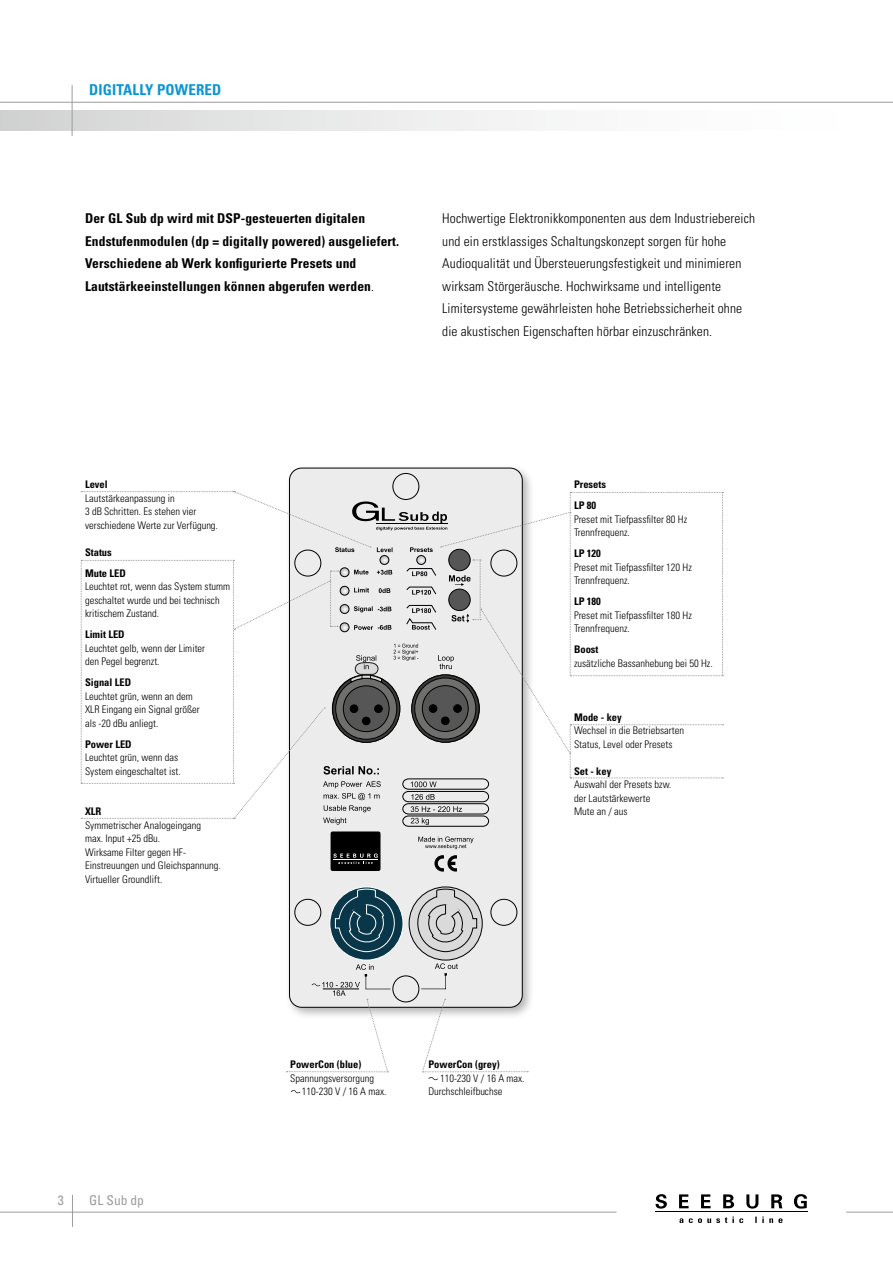
<style>
.page{position:relative;width:893px;height:1263px;background:#fff}
.page>*{position:absolute;margin:0;border:0;box-sizing:border-box;transform-origin:0 0}
.t1{font:700 condensed 15px "Univers";color:#0c96d4}
.t2{font:300 condensed 13.5px/22.5px "Univers";letter-spacing:.01em;color:#000}
.t3{font:700 condensed 13.5px/22.5px "Univers";letter-spacing:.01em;color:#000}
.t4{font:condensed 13.5px "Univers";color:#9c9d9d}
.t5{font:300 condensed 10.5px/13.5px "Univers";color:#000}
.t6{font:300 condensed 10.5px/13.5px "Univers LT";color:#000}
.t7{font:700 condensed 10.5px/21px "Univers";color:#000}
.t8{font:700 condensed 10.5px "Univers LT";color:#000}
.s1{font-weight:300}
</style>
<div class="page">
<div style="left:285px;top:464px;width:250px;height:556px;background:#000;opacity:.3"></div>
<div style="left:289px;top:467px;width:234px;height:541px;background:#ececed"></div>
<div style="left:393px;top:976px;width:26px;height:26px;background:#ececed;border-radius:50%"></div>
<div style="left:393px;top:975px;width:26px;height:27px;border:1px solid #000;border-radius:50%"></div>
<div style="left:295px;top:899px;width:26px;height:26px;background:#ececed;border-radius:50%"></div>
<div style="left:294px;top:899px;width:27px;height:27px;border:1px solid #000;border-radius:50%"></div>
<div style="left:491px;top:899px;width:26px;height:26px;background:#ececed;border-radius:50%"></div>
<div style="left:491px;top:899px;width:26px;height:27px;border:1px solid #000;border-radius:50%"></div>
<div style="left:393px;top:473px;width:26px;height:26px;background:#ececed;border-radius:50%"></div>
<div style="left:393px;top:473px;width:26px;height:27px;border:1px solid #000;border-radius:50%"></div>
<svg style="left:421px;top:963px;width:37px;height:26px"></svg>
<svg style="left:418px;top:836px;width:56px;height:13px"></svg>
<svg style="left:435px;top:855px;width:22px;height:16px"></svg>
<div style="left:331px;top:831px;width:49px;height:40px;background:#000;border-radius:2px"></div>
<svg style="left:333px;top:853px;width:45px;height:11px"></svg>
<svg style="left:330px;top:887px;width:73px;height:73px"></svg>
<svg style="left:335px;top:888px;width:68px;height:64px;background:#3e6270"></svg>
<svg style="left:409px;top:887px;width:73px;height:73px"></svg>
<svg style="left:409px;top:888px;width:68px;height:64px;background:#c3c3c3"></svg>
<div style="left:0;top:111px;width:893px;height:19px;background:linear-gradient(to right,#d5d6d6,#fff)"></div>
<hr style="left:0;top:102px;width:893px;height:1px;background:#9c9d9d">
<hr style="left:72px;top:85px;width:1px;height:51px;background:#9c9d9d">
<hr style="left:0;top:1212px;width:617px;height:1px;background:#9c9d9d">
<hr style="left:846px;top:1212px;width:47px;height:1px;background:#9c9d9d">
<hr style="left:655px;top:1211px;width:152px;height:1px;background:#000">
<svg style="left:679px;top:1216px;width:103px;height:7px"></svg>
<svg style="left:655px;top:1194px;width:12px;height:14px"></svg>
<svg style="left:679px;top:1194px;width:10px;height:14px"></svg>
<svg style="left:701px;top:1194px;width:10px;height:14px"></svg>
<svg style="left:723px;top:1194px;width:11px;height:14px"></svg>
<svg style="left:746px;top:1194px;width:12px;height:14px"></svg>
<svg style="left:771px;top:1194px;width:11px;height:14px"></svg>
<svg style="left:794px;top:1194px;width:13px;height:14px"></svg>
<hr style="left:72px;top:1195px;width:1px;height:32px;background:#9c9d9d">
<svg style="left:291px;top:1090px;width:9px;height:4px"></svg>
<svg style="left:422px;top:999px;width:106px;height:82px"></svg>
<svg style="left:286px;top:964px;width:104px;height:108px"></svg>
<svg style="left:81px;top:491px;width:643px;height:336px"></svg>
<h1 class="t1" style="left:89px;top:81px;width:8px">digitall</h1>
<h1 class="t1" style="left:145px;top:81px;width:22px">y powered</h1>
<p class="t3" style="left:85px;top:207px;width:316px">Der GL Sub dp wird mit DSP-gesteuerten digitalen Endstufenmodulen (dp = digitally powered) ausgeliefert.<br>Verschiedene ab Werk konfigurierte Presets und Lautstärkeeinstellungen können abgerufen werden<span class="s1">.</span></p>
<p class="t2" style="left:442px;top:207px;width:314px">Hochwertige Elektronikkomponenten aus dem Industriebereich und ein erstklassiges Schaltungskonzept sorgen für hohe Audioqualität und Übersteuerungsfestigkeit und minimieren wirksam Störgeräusche. Hochwirksame und intelligente Limitersysteme gewährleisten hohe Betriebssicherheit ohne die akustischen Eigenschaften hörbar einzuschränken.</p>
<p class="t7" style="left:85px;top:474px;width:24px">Level</p>
<p class="t5" style="left:85px;top:491px;width:134px">Lautstärkeanpassung in<br>3 dB Schritten. Es stehen vier verschiedene Werte zur Verfügung.</p>
<p class="t7" style="left:85px;top:541px;width:42px">Status<br>Mute LED</p>
<p class="t5" style="left:85px;top:580px;width:147px">Leuchtet rot, wenn das System stumm geschaltet wurde und bei technisch kritischem Zustand.</p>
<p class="t7" style="left:85px;top:624px;width:41px">Limit LED</p>
<p class="t5" style="left:85px;top:641px;width:122px">Leuchtet gelb, wenn der Limiter den Pegel begrenzt.</p>
<p class="t7" style="left:85px;top:672px;width:48px">Signal LED</p>
<p class="t5" style="left:85px;top:689px;width:116px">Leuchtet grün, wenn an dem<br>XLR Eingang ein Signal größer als -20 dBu anliegt.</p>
<p class="t7" style="left:85px;top:733px;width:48px">Power LED</p>
<p class="t5" style="left:85px;top:751px;width:97px">Leuchtet grün, wenn das<br>System eingeschaltet ist.</p>
<p class="t7" style="left:85px;top:801px;width:18px">XLR</p>
<p class="t6" style="left:85px;top:818px;width:137px">Symmetrischer Analogeingang max. Input +25 dBu.<br>Wirksame Filter gegen HF-<br>Einstreuungen und Gleichspannung.</p>
<p class="t5" style="left:85px;top:872px;width:79px">Virtueller Groundlift.</p>
<p class="t7" style="left:574px;top:474px;width:34px">Presets<br>LP 80</p>
<p class="t5" style="left:574px;top:512px;width:115px">Preset mit Tiefpassfilter 80 Hz<br>Trennfrequenz.</p>
<p class="t7" style="left:574px;top:543px;width:28px">LP 120</p>
<p class="t5" style="left:574px;top:560px;width:119px">Preset mit Tiefpassfilter 120 Hz<br>Trennfrequenz.</p>
<p class="t7" style="left:574px;top:591px;width:28px">LP 180</p>
<p class="t5" style="left:574px;top:608px;width:119px">Preset mit Tiefpassfilter 180 Hz<br>Trennfrequenz.</p>
<p class="t7" style="left:574px;top:639px;width:26px">Boost</p>
<p class="t5" style="left:574px;top:656px;width:140px">zusätzliche Bassanhebung bei 50 Hz.</p>
<p class="t8" style="left:574px;top:711px;width:49px">Mode - key</p>
<p class="t6" style="left:574px;top:724px;width:111px">Wechsel in die Betriebsarten<br>Status, Level oder Presets</p>
<p class="t8" style="left:574px;top:765px;width:39px">Set - key</p>
<p class="t6" style="left:574px;top:778px;width:99px">Auswahl der Presets bzw. der Lautstärkewerte<br>Mute an / aus</p>
<p class="t4" style="left:58px;top:1191px;width:7px">3</p>
<p class="t4" style="left:89px;top:1191px;width:56px">GL Sub dp</p>
<p class="t7" style="left:290px;top:1054px;width:73px">PowerCon (blue)</p>
<p class="t5" style="left:302px;top:1071px;width:86px;text-indent:-12px">Spannungsversorgung<br>110-230 V / 16 A max.</p>
<p class="t7" style="left:428px;top:1054px;width:73px">PowerCon (grey)</p>
<p class="t5" style="left:428px;top:1071px;width:98px;text-indent:12px">110-230 V / 16 A max.<br>Durchschleifbuchse</p>
</div>
